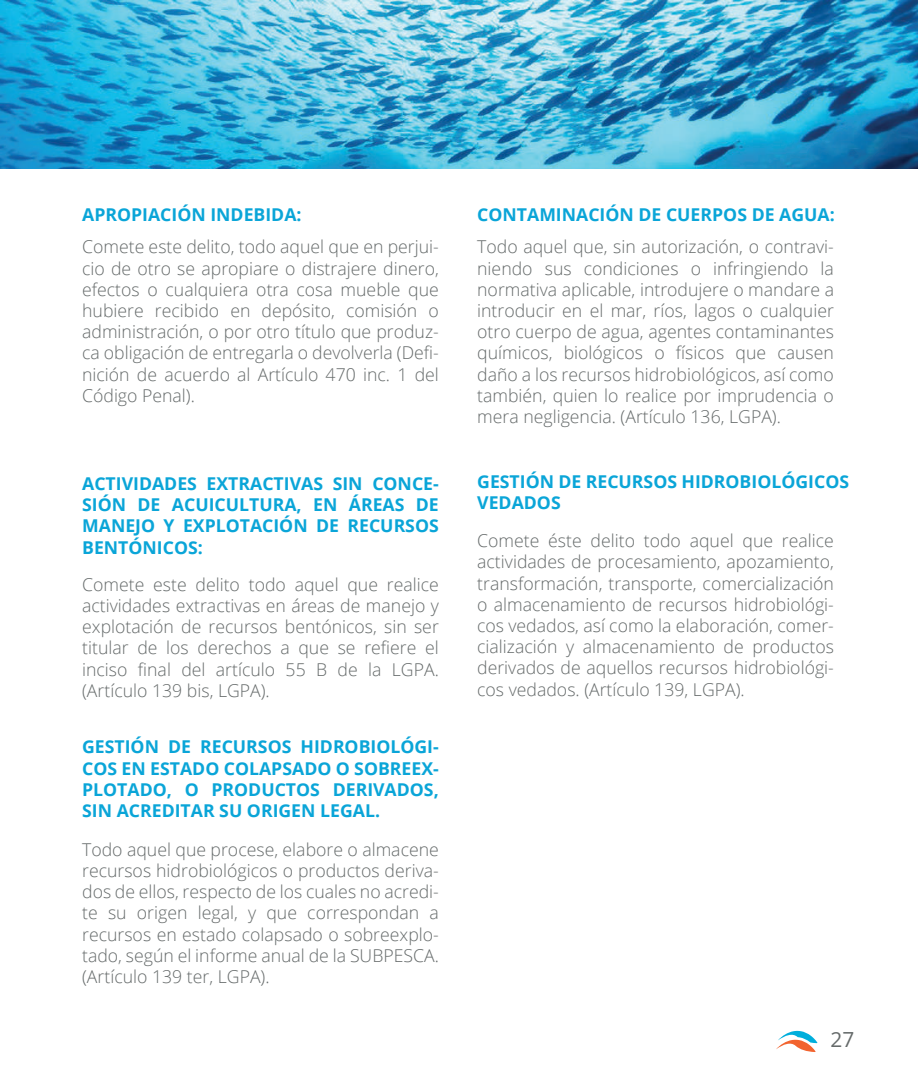
<style>
.page{position:relative;width:918px;height:1092px;background:#fff}
.page>*{position:absolute;margin:0;border:0;box-sizing:border-box;transform-origin:0 0}
.t1{font:20.82px "Open Sans";color:#656a6a}
.t2{font:300 17.68px/21.2px "Open Sans";color:#656a6a;text-align:justify}
.t3{font:700 17.68px/21.2px "Open Sans";color:#0aa5d8;text-align:justify}
</style>
<div class="page">
<img style="left:0;top:0;width:918px;height:169px">
<svg style="left:776px;top:1030px;width:41px;height:21px"></svg>
<p class="t3" style="left:82px;top:203px;width:221px">APROPIACIÓN INDEBIDA:</p>
<p class="t2" style="left:82px;top:236px;width:358px">Comete este delito, todo aquel que en perjui&shy;cio de otro se apropiare o distrajere dinero, efectos o cualquiera otra cosa mueble que hubiere recibido en depósito, comisión o administración, o por otro título que produz&shy;ca obligación de entregarla o devolverla (Defi&shy;nición de acuerdo al Artículo 470 inc. 1 del Código Penal).</p>
<p class="t3" style="left:82px;top:472px;width:358px">ACTIVIDADES EXTRACTIVAS SIN CONCE-SIÓN DE ACUICULTURA, EN ÁREAS DE MANEJO Y EXPLOTACIÓN DE RECURSOS BENTÓNICOS:</p>
<p class="t2" style="left:82px;top:573px;width:358px">Comete este delito todo aquel que realice actividades extractivas en áreas de manejo y explotación de recursos bentónicos, sin ser titular de los derechos a que se refiere el inciso final del artículo 55 B de la LGPA. (Artículo 139 bis, LGPA).</p>
<p class="t3" style="left:82px;top:736px;width:358px">GESTIÓN DE RECURSOS HIDROBIOLÓGI-COS EN ESTADO COLAPSADO O SOBREEX-PLOTADO, O PRODUCTOS DERIVADOS, SIN ACREDITAR SU ORIGEN LEGAL.</p>
<p class="t2" style="left:82px;top:838px;width:358px">Todo aquel que procese, elabore o almacene recursos hidrobiológicos o productos deriva&shy;dos de ellos, respecto de los cuales no acredi&shy;te su origen legal, y que correspondan a recursos en estado colapsado o sobreexplo&shy;tado, según el informe anual de la SUBPESCA. (Artículo 139 ter, LGPA).</p>
<p class="t3" style="left:477px;top:203px;width:359px">CONTAMINACIÓN DE CUERPOS DE AGUA:</p>
<p class="t2" style="left:477px;top:236px;width:358px">Todo aquel que, sin autorización, o contravi&shy;niendo sus condiciones o infringiendo la normativa aplicable, introdujere o mandare a introducir en el mar, ríos, lagos o cualquier otro cuerpo de agua, agentes contaminantes químicos, biológicos o físicos que causen daño a los recursos hidrobiológicos, así como también, quien lo realice por imprudencia o mera negligencia. (Artículo 136, LGPA).</p>
<p class="t3" style="left:477px;top:470px;width:373px">GESTIÓN DE RECURSOS HIDROBIOLÓGICOS<br>VEDADOS</p>
<p class="t2" style="left:477px;top:529px;width:358px">Comete éste delito todo aquel que realice actividades de procesamiento, apozamiento, transformación, transporte, comercialización o almacenamiento de recursos hidrobiológi&shy;cos vedados, así como la elaboración, comer&shy;cialización y almacenamiento de productos derivados de aquellos recursos hidrobiológi&shy;cos vedados. (Artículo 139, LGPA).</p>
<p class="t1" style="left:830px;top:1024px;width:25px">27</p>
</div>
